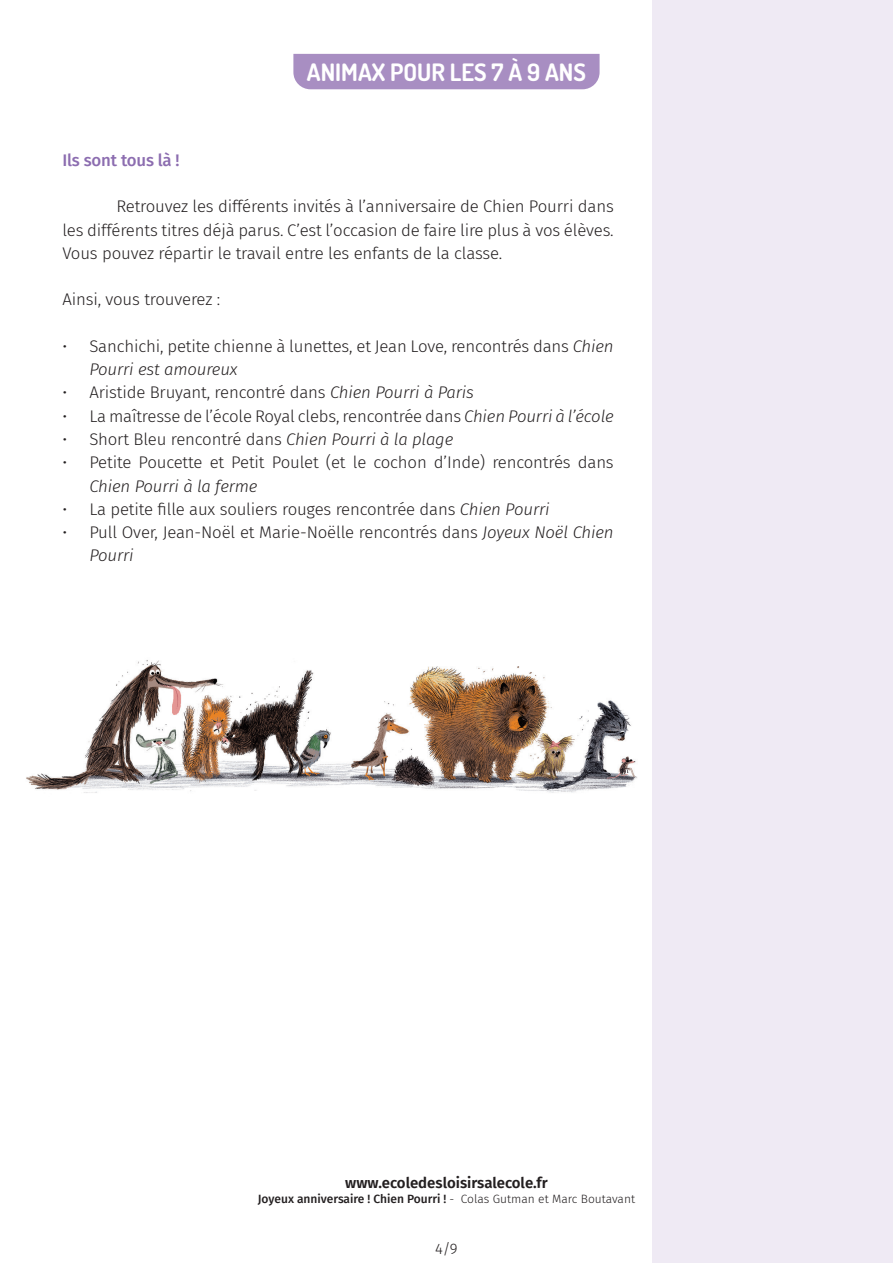
<style>
.page{position:relative;width:893px;height:1263px;background:#fff}
.page>*{position:absolute;margin:0;border:0;box-sizing:border-box;transform-origin:0 0}
.t1{font:700 24px "Dosis";color:#fff}
.TC{font:300 16.8px/23.2px "Fira Sans";letter-spacing:-.01em;color:#231f20}
.TC-2{font:500 16.8px "Fira Sans";letter-spacing:-.01em;color:#8c6db0}
.t2{font:600 15px "Fira Sans";color:#231f20}
.t3{font:300 15px "Fira Sans";color:#231f20}
.t4{font:500 12px "Fira Sans";color:#231f20}
.s1{font-style:italic}
.s2{font-weight:300}
</style>
<div class="page">
<div style="left:652px;top:0;width:241px;height:1263px;background:#efeaf4"></div>
<div style="left:293px;top:54px;width:307px;height:35px;background:#a88ec2"></div>
<img style="left:26px;top:660px;width:611px;height:133px">
<p class="t1" style="left:307px;top:57px;width:280px">ANIMAX POUR LES 7 À 9 ANS</p>
<p class="TC-2" style="left:62px;top:147px;width:119px">Ils sont tous là !</p>
<p class="TC" style="left:62px;top:195px;width:553px;text-align:justify;text-indent:54px">Retrouvez les différents invités à l’anniversaire de Chien Pourri dans les différents titres déjà parus. C’est l’occasion de faire lire plus à vos élèves.<br>Vous pouvez répartir le travail entre les enfants de la classe.</p>
<p class="TC" style="left:62px;top:288px;width:159px">Ainsi, vous trouverez :</p>
<p class="TC" style="left:89px;top:334px;width:526px;text-indent:-27px">• Sanchichi, petite chienne à lunettes, et Jean Love, rencontrés dans <span class="s1">Chien<br>Pourri est amoureux</span></p>
<p class="TC" style="left:62px;top:381px;width:413px">• Aristide Bruyant, rencontré dans <span class="s1">Chien Pourri à Paris</span></p>
<p class="TC" style="left:62px;top:404px;width:553px">• La maîtresse de l’école Royal clebs, rencontrée dans <span class="s1">Chien Pourri à l’école</span></p>
<p class="TC" style="left:62px;top:427px;width:392px">• Short Bleu rencontré dans <span class="s1">Chien Pourri à la plage</span></p>
<p class="TC" style="left:89px;top:451px;width:526px;text-indent:-27px">• Petite Poucette et Petit Poulet (et le cochon d’Inde) rencontrés dans<br><span class="s1">Chien Pourri à la ferme</span></p>
<p class="TC" style="left:62px;top:497px;width:489px">• La petite fille aux souliers rouges rencontrée dans <span class="s1">Chien Pourri</span></p>
<p class="TC" style="left:89px;top:520px;width:526px;text-indent:-27px">• Pull Over, Jean-Noël et Marie-Noëlle rencontrés dans <span class="s1">Joyeux Noël Chien<br>Pourri</span></p>
<p class="t2" style="left:345px;top:1171px;width:204px">www.ecoledesloisirsalecole.fr</p>
<p class="t4" style="left:258px;top:1189px;width:379px">Joyeux anniversaire ! Chien Pourri ! <span class="s2">- Colas Gutman et Marc Boutavant</span></p>
<p class="t3" style="left:435px;top:1238px;width:24px">4/9</p>
</div>
